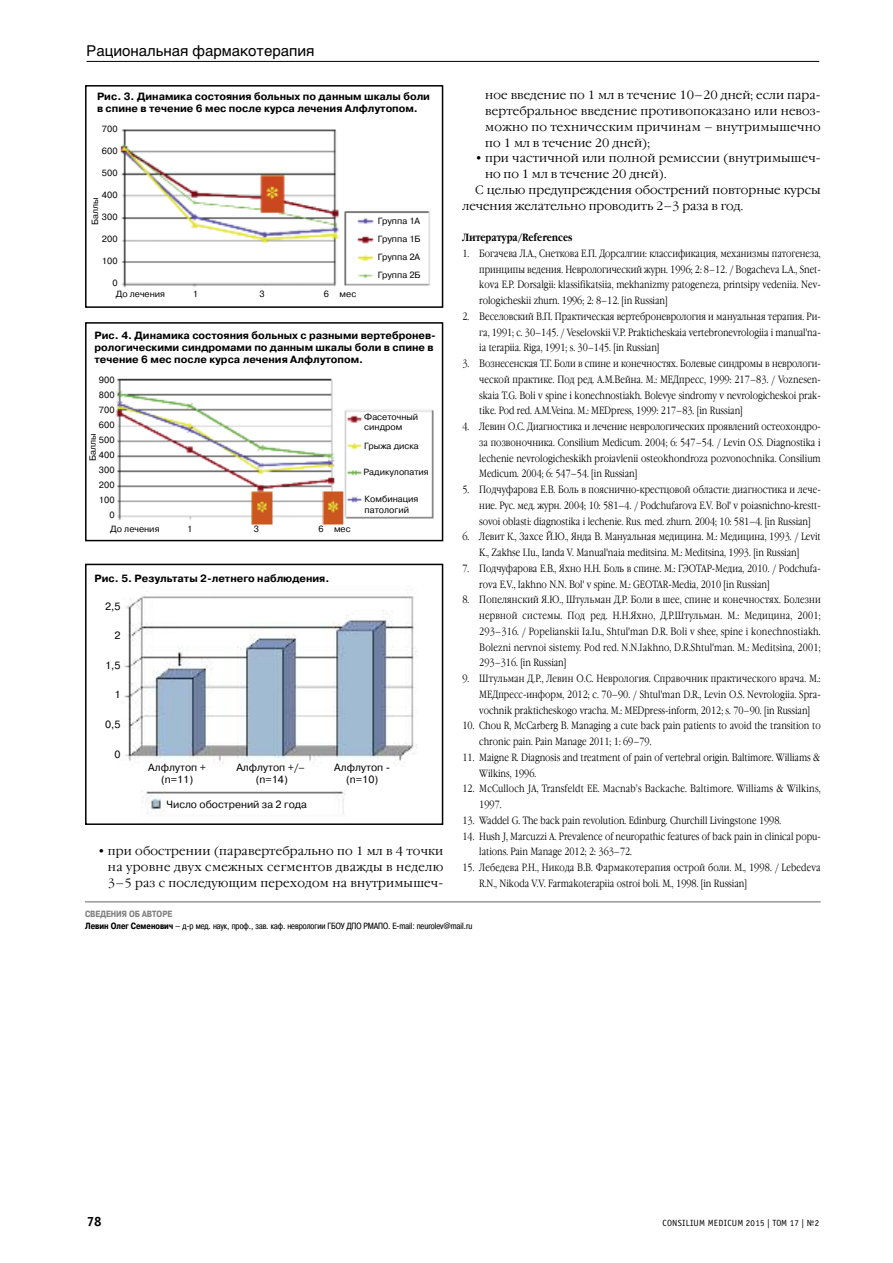
<style>
.page{position:relative;width:893px;height:1263px;background:#fff}
.page>*{position:absolute;margin:0;border:0;box-sizing:border-box;transform-origin:0 0}
.t1{font:15px "Helvetica";letter-spacing:-.015em;color:#000}
.t2{font:700 13.5px "Officina Sans C";color:#000}
.t3{font:300 12px/15.8px "Garamond C";letter-spacing:.01em;color:#000;text-align:justify}
.t4{font:300 10.5px/15.8px "Garamond Narrow C";color:#000;text-align:justify}
.t5{font:700 10.5px/12px "Pragmatica C";color:#000}
.t6{font:10.5px/12px "Pragmatica C";color:#000;text-align:center}
.t7{font:300 10.5px/15.8px "Garamond Narrow C";letter-spacing:.02em;color:#000}
.t8{font:700 10.5px "Garamond Narrow C";color:#000}
.t9{font:9px/17.9px "Pragmatica C";color:#000}
.t10{font:9px/12.6px "Pragmatica Cond C";color:#000}
.t11{font:9px "Officina Sans C";letter-spacing:.025em;color:#000}
.s1{font-weight:700;color:#808080}
.s2{font-weight:700}
</style>
<div class="page">
<hr style="left:87px;top:61px;width:732px;height:1px;background:#000">
<img style="left:120px;top:129px;width:310px;height:159px">
<div style="left:85px;top:85px;width:358px;height:223px;border:2px solid #000"></div>
<img style="left:115px;top:378px;width:319px;height:147px">
<div style="left:85px;top:322px;width:358px;height:219px;border:2px solid #000"></div>
<img style="left:124px;top:596px;width:293px;height:218px">
<div style="left:85px;top:564px;width:358px;height:261px;border:2px solid #000"></div>
<hr style="left:85px;top:901px;width:736px;height:1px;background:#999">
<h1 class="t1" style="left:87px;top:39px;width:230px">Рациональная фармакотерапия</h1>
<p class="t5" style="left:97px;top:91px;width:335px">Рис. 3. Динамика состояния больных по данным шкалы боли в спине в течение 6 мес после курса лечения Алфлутопом.</p>
<p class="t9" style="left:102px;top:120px;width:17px">700</p>
<p class="t9" style="left:102px;top:142px;width:17px">600</p>
<p class="t9" style="left:102px;top:164px;width:17px">500</p>
<p class="t9" style="left:102px;top:186px;width:17px">400</p>
<p class="t9" style="left:102px;top:208px;width:17px">300</p>
<p class="t9" style="left:102px;top:230px;width:17px">200</p>
<p class="t9" style="left:102px;top:252px;width:17px">100</p>
<p class="t9" style="left:112px;top:274px;width:7px">0</p>
<p class="t9" style="left:86px;top:225px;width:29px;rotate:-90deg">Баллы</p>
<p class="t9" style="left:116px;top:285px;width:51px">До лечения</p>
<p class="t9" style="left:193px;top:285px;width:7px">1</p>
<p class="t9" style="left:259px;top:285px;width:7px">3</p>
<p class="t9" style="left:324px;top:285px;width:34px">6 мес</p>
<p class="t9" style="left:378px;top:212px;width:44px;text-align:justify">Группа 1А Группа 1Б Группа 2А Группа 2Б</p>
<p class="t5" style="left:95px;top:330px;width:343px">Рис. 4. Динамика состояния больных с разными вертебронев&shy;рологическими синдромами по данным шкалы боли в спине в течение 6 мес после курса лечения Алфлутопом.</p>
<p class="t9" style="left:99px;top:371px;width:17px">900</p>
<p class="t9" style="left:99px;top:386px;width:17px">800</p>
<p class="t9" style="left:99px;top:401px;width:17px">700</p>
<p class="t9" style="left:99px;top:416px;width:17px">600</p>
<p class="t9" style="left:99px;top:431px;width:17px">500</p>
<p class="t9" style="left:99px;top:446px;width:17px">400</p>
<p class="t9" style="left:99px;top:461px;width:17px">300</p>
<p class="t9" style="left:99px;top:476px;width:17px">200</p>
<p class="t9" style="left:99px;top:491px;width:17px">100</p>
<p class="t9" style="left:109px;top:506px;width:7px">0</p>
<p class="t9" style="left:110px;top:521px;width:51px">До лечения</p>
<p class="t9" style="left:187px;top:521px;width:7px">1</p>
<p class="t9" style="left:254px;top:521px;width:7px">3</p>
<p class="t9" style="left:318px;top:521px;width:34px">6 мес</p>
<p class="t9" style="left:364px;top:412px;width:56px;line-height:10.5px">Фасеточный синдром</p>
<p class="t9" style="left:364px;top:437px;width:56px">Грыжа диска</p>
<p class="t9" style="left:364px;top:463px;width:67px">Радикулопатия</p>
<p class="t9" style="left:365px;top:494px;width:55px;line-height:10.5px">Комбинация патологий</p>
<p class="t9" style="left:84px;top:461px;width:29px;rotate:-90deg">Баллы</p>
<p class="t5" style="left:95px;top:573px;width:236px">Рис. 5. Результаты 2-летнего наблюдения.</p>
<p class="t6" style="left:105px;top:600px;width:17px">2,5</p>
<p class="t6" style="left:114px;top:630px;width:8px">2</p>
<p class="t6" style="left:105px;top:659px;width:17px">1,5</p>
<p class="t6" style="left:114px;top:689px;width:8px">1</p>
<p class="t6" style="left:105px;top:719px;width:17px">0,5</p>
<p class="t6" style="left:114px;top:748px;width:8px">0</p>
<p class="t6" style="left:148px;top:762px;width:59px">Алфлутоп + (n=11)</p>
<p class="t6" style="left:236px;top:762px;width:70px">Алфлутоп +/– (n=14)</p>
<p class="t6" style="left:334px;top:762px;width:57px">Алфлутоп - (n=10)</p>
<p class="t6" style="left:166px;top:798px;width:142px">Число обострений за 2 года</p>
<p class="t3" style="left:108px;top:844px;width:337px;text-indent:-10px">• при обострении (паравертебрально по 1 мл в 4 точки на уровне двух смежных сегментов дважды в неделю 3–5 раз с последующим переходом на внутримышеч-</p>
<p class="t3" style="left:485px;top:88px;width:337px">ное введение по 1 мл в течение 10–20 дней; если пара&shy;вертебральное введение противопоказано или невоз&shy;можно по техническим причинам – внутримышечно по 1 мл в течение 20 дней);</p>
<p class="t3" style="left:475px;top:151px;width:347px">• при частичной или полной ремиссии (внутримышеч-</p>
<p class="t3" style="left:485px;top:167px;width:183px">но по 1 мл в течение 20 дней).</p>
<p class="t3" style="left:475px;top:182px;width:347px">С целью предупреждения обострений повторные курсы</p>
<p class="t3" style="left:462px;top:198px;width:282px">лечения желательно проводить 2–3 раза в год.</p>
<p class="t8" style="left:462px;top:231px;width:112px">Литература/References</p>
<p class="t4" style="left:479px;top:246px;width:343px;text-indent:-17px">1. Богачева Л.А., Снеткова Е.П. Дорсалгии: классификация, механизмы патогенеза, принципы ведения. Неврологический журн. 1996; 2: 8–12. / Bogacheva L.A., Snet&shy;kova E.P. Dorsalgii: klassifikatsiia, mekhanizmy patogeneza, printsipy vedeniia. Nev&shy;rologicheskii zhurn. 1996; 2: 8–12. [in Russian]</p>
<p class="t4" style="left:479px;top:309px;width:343px;text-indent:-17px">2. Веселовский В.П. Практическая вертеброневрология и мануальная терапия. Ри&shy;га, 1991; с. 30–145. / Veselovskii V.P. Prakticheskaia vertebronevrologiia i manual'na&shy;ia terapiia. Riga, 1991; s. 30–145. [in Russian]</p>
<p class="t4" style="left:479px;top:356px;width:343px;text-indent:-17px">3. Вознесенская Т.Г. Боли в спине и конечностях. Болевые синдромы в неврологи&shy;ческой практике. Под ред. А.М.Вейна. М.: МЕДпресс, 1999: 217–83. / Voznesen&shy;skaia T.G. Boli v spine i konechnostiakh. Bolevye sindromy v nevrologicheskoi prak&shy;tike. Pod red. A.M.Veina. M.: MEDpress, 1999: 217–83. [in Russian]</p>
<p class="t4" style="left:479px;top:419px;width:343px;text-indent:-17px">4. Левин О.С. Диагностика и лечение неврологических проявлений остеохондро&shy;за позвоночника. Consilium Medicum. 2004; 6: 547–54. / Levin O.S. Diagnostika i lechenie nevrologicheskikh proiavlenii osteokhondroza pozvonochnika. Consilium Medicum. 2004; 6: 547–54. [in Russian]</p>
<p class="t4" style="left:479px;top:482px;width:343px;text-indent:-17px">5. Подчуфарова Е.В. Боль в пояснично-крестцовой области: диагностика и лече&shy;ние. Рус. мед. журн. 2004; 10: 581–4. / Podchufarova E.V. Bol' v poiasnichno-krestt&shy;sovoi oblasti: diagnostika i lechenie. Rus. med. zhurn. 2004; 10: 581–4. [in Russian]</p>
<p class="t4" style="left:462px;top:529px;width:360px;text-align:center">6. Левит К., Захсе Й.Ю., Янда В. Мануальная медицина. М.: Медицина, 1993. / Levit<br>K., Zakhse I.Iu., Ianda V. Manual'naia meditsina. M.: Meditsina, 1993. [in Russian]</p>
<p class="t4" style="left:479px;top:561px;width:343px;text-indent:-17px">7. Подчуфарова Е.В., Яхно Н.Н. Боль в спине. М.: ГЭОТАР-Медиа, 2010. / Podchufa&shy;rova E.V., Iakhno N.N. Bol' v spine. M.: GEOTAR-Media, 2010 [in Russian]</p>
<p class="t4" style="left:479px;top:592px;width:343px;text-indent:-17px">8. Попелянский Я.Ю., Штульман Д.Р. Боли в шее, спине и конечностях. Болезни нервной системы. Под ред. Н.Н.Яхно, Д.Р.Штульман. М.: Медицина, 2001; 293–316. / Popelianskii Ia.Iu., Shtul'man D.R. Boli v shee, spine i konechnostiakh.<br>Bolezni nervnoi sistemy. Pod red. N.N.Iakhno, D.R.Shtul'man. M.: Meditsina, 2001; 293–316. [in Russian]</p>
<p class="t4" style="left:479px;top:671px;width:343px;text-indent:-17px">9. Штульман Д.Р., Левин О.С. Неврология. Справочник практического врача. М.:<br>МЕДпресс-информ, 2012; с. 70–90. / Shtul'man D.R., Levin O.S. Nevrologiia. Spra&shy;vochnik prakticheskogo vracha. M.: MEDpress-inform, 2012; s. 70–90. [in Russian]</p>
<p class="t4" style="left:479px;top:718px;width:343px;text-indent:-17px">10. Chou R, McCarberg B. Managing a cute back pain patients to avoid the transition to chronic pain. Pain Manage 2011; 1: 69–79.</p>
<p class="t4" style="left:479px;top:750px;width:343px;text-indent:-17px">11. Maigne R. Diagnosis and treatment of pain of vertebral origin. Baltimore. Williams &amp;<br>Wilkins, 1996.</p>
<p class="t7" style="left:479px;top:781px;width:343px;text-indent:-17px">12. McCulloch JA, Transfeldt EE. Macnab’s Backache. Baltimore. Williams &amp; Wilkins,<br>1997.</p>
<p class="t4" style="left:462px;top:813px;width:320px">13. Waddel G. The back pain revolution. Edinburg. Churchill Livingstone 1998.</p>
<p class="t4" style="left:479px;top:828px;width:343px;text-indent:-17px">14. Hush J, Marcuzzi A. Prevalence of neuropathic features of back pain in clinical popu&shy;lations. Pain Manage 2012; 2: 363–72.</p>
<p class="t4" style="left:479px;top:860px;width:343px;text-indent:-17px">15. Лебедева Р.Н., Никода В.В. Фармакотерапия острой боли. М., 1998. / Lebedeva<br>R.N., Nikoda V.V. Farmakoterapiia ostroi boli. M., 1998. [in Russian]</p>
<p class="t10" style="left:85px;top:907px;width:389px"><span class="s1">СВЕДЕНИЯ ОБ АВТОРЕ<br></span><span class="s2">Левин Олег Семенович</span> – д-р мед. наук, проф., зав. каф. неврологии ГБОУ ДПО РМАПО. E-mail: neurolev@mail.ru</p>
<p class="t2" style="left:87px;top:1214px;width:17px">78</p>
<p class="t11" style="left:663px;top:1218px;width:158px">CONSILIUM MEDICUM 2015 | ТОМ 17 | №2</p>
</div>
